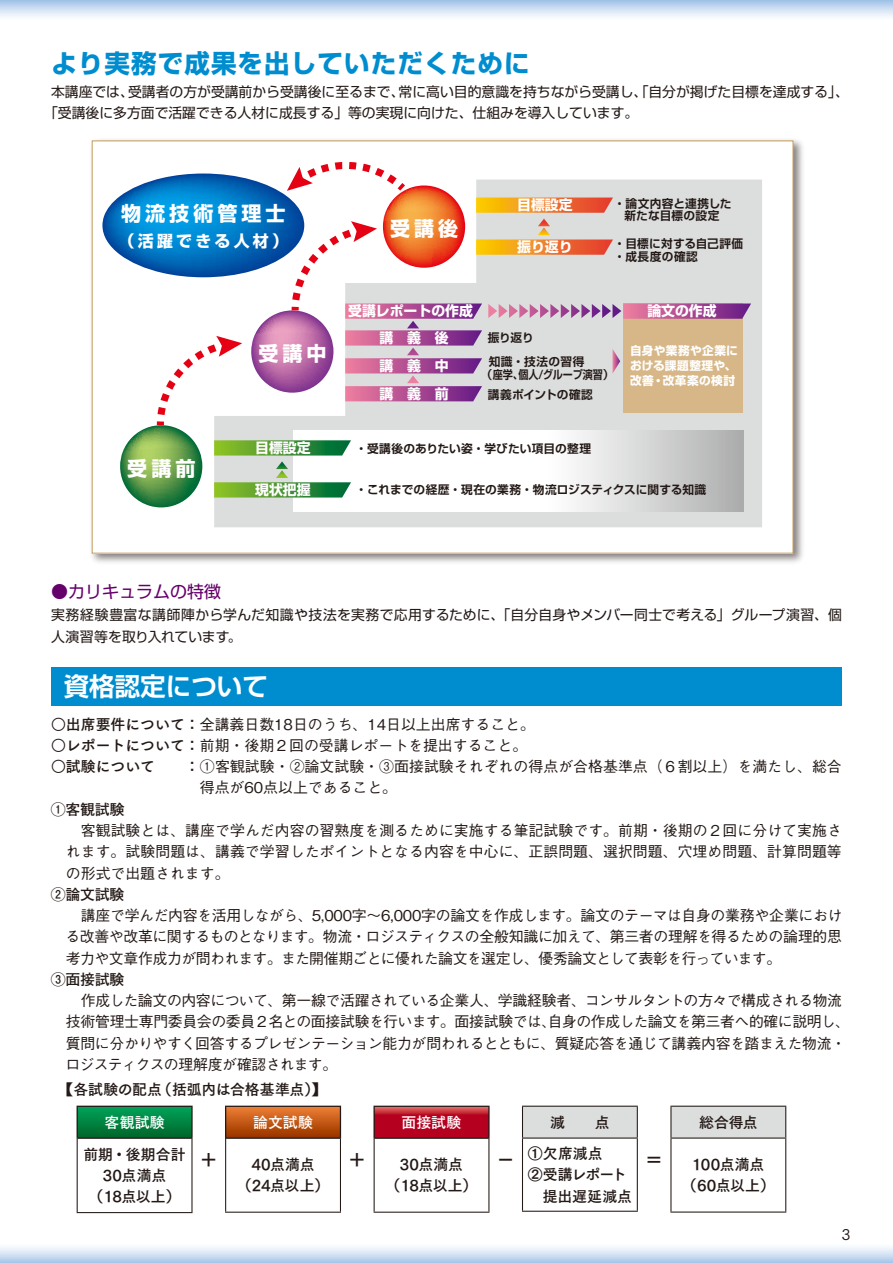
<style>
.page{position:relative;width:893px;height:1263px;background:#fff}
.page>*{position:absolute;margin:0;border:0;box-sizing:border-box;transform-origin:0 0}
.t1{font:700 25.5px "Shin Go Pr 6";letter-spacing:.045em;color:#008dcf}
.t2{font:700 25.5px "Shin Go Pro De";color:#fff}
.t3{font:700 20.1px "Shin Go Pro";letter-spacing:.2em;color:#fff}
.t4{font:19.2px "Tsuku Go Pro B";color:#231916}
.t5{font:16.95px "Shin Go Pr 6";color:#66006b}
.t6{font:700 15.9px "Shin Go Pro";letter-spacing:.2em;color:#fff}
.t7{font:500 14.85px/21.3px "Gothic BBB Pr 6";letter-spacing:-.02em;color:#231916;text-align:justify}
.t8{font:14.85px/21.3px "Tsuku Go Pro B";letter-spacing:-.01em;color:#231916;text-align:center}
.t9{font:500 14.85px/21.3px "Gothic BBB Pr 6";letter-spacing:.005em;color:#231916}
.t10{font:500 14.85px "Gothic BBB Pr 6";color:#231916}
.t11{font:700 14.85px "Futo Go B101 Pr 6";letter-spacing:-.015em;color:#231916}
.t12{font:14.85px "Tsuku Go Pro B";letter-spacing:.005em;color:#fff}
.t13{font:14.85px "Tsuku Go Pro M";color:#231916}
.t14{font:13.8px/21.3px "Shin Go Pr 6";color:#231916}
.t15{font:700 13.8px/27.6px "Shin Go Pro";color:#fff;text-align:center}
.t16{font:700 11.7px/12.6px "Shin Go Pro De";letter-spacing:.01em;color:#231916}
.t17{font:700 11.7px/15px "Shin Go Pro";letter-spacing:.035em;color:#fff}
.s1{font-family:"Tsuku Go Pro B";font-weight:400}
</style>
<div class="page">
<div style="left:51px;top:668px;width:791px;height:38px;background:#008dcf"></div>
<div style="left:77px;top:1106px;width:115px;height:32px;background:linear-gradient(to bottom,#00a45b,#00672b)"></div>
<hr style="left:77px;top:1139px;width:1px;height:73px;background:#231916">
<hr style="left:191px;top:1139px;width:2px;height:73px;background:#231916">
<hr style="left:77px;top:1212px;width:116px;height:1px;background:#231916">
<hr style="left:77px;top:1106px;width:116px;height:1px;background:#231916">
<hr style="left:77px;top:1107px;width:1px;height:30px;background:#231916">
<hr style="left:191px;top:1107px;width:2px;height:30px;background:#231916">
<hr style="left:77px;top:1137px;width:116px;height:2px;background:#231916">
<div style="left:671px;top:1106px;width:115px;height:32px;background:#dcdddd"></div>
<hr style="left:670px;top:1106px;width:116px;height:1px;background:#231916">
<hr style="left:670px;top:1107px;width:1px;height:30px;background:#231916">
<hr style="left:785px;top:1107px;width:1px;height:30px;background:#231916">
<hr style="left:670px;top:1137px;width:116px;height:1px;background:#231916">
<hr style="left:670px;top:1138px;width:1px;height:73px;background:#231916">
<hr style="left:785px;top:1138px;width:1px;height:73px;background:#231916">
<hr style="left:670px;top:1211px;width:116px;height:1px;background:#231916">
<div style="left:226px;top:1106px;width:114px;height:32px;background:linear-gradient(to bottom,#ef8135,#9a3500)"></div>
<hr style="left:225px;top:1139px;width:1px;height:72px;background:#231916">
<hr style="left:340px;top:1139px;width:1px;height:72px;background:#231916">
<hr style="left:225px;top:1211px;width:116px;height:2px;background:#231916">
<hr style="left:225px;top:1106px;width:116px;height:1px;background:#231916">
<hr style="left:225px;top:1107px;width:1px;height:30px;background:#231916">
<hr style="left:340px;top:1107px;width:1px;height:30px;background:#231916">
<hr style="left:225px;top:1137px;width:116px;height:2px;background:#231916">
<svg style="left:375px;top:1107px;width:113px;height:30px;background:#bc1029"></svg>
<hr style="left:374px;top:1139px;width:1px;height:72px;background:#231916">
<hr style="left:488px;top:1139px;width:1px;height:72px;background:#231916">
<hr style="left:374px;top:1211px;width:115px;height:2px;background:#231916">
<hr style="left:373px;top:1106px;width:117px;height:1px;background:#231916">
<hr style="left:373px;top:1107px;width:2px;height:30px;background:#231916">
<hr style="left:488px;top:1107px;width:2px;height:30px;background:#231916">
<hr style="left:373px;top:1137px;width:117px;height:2px;background:#231916">
<div style="left:522px;top:1106px;width:115px;height:32px;background:#dcdddd"></div>
<hr style="left:522px;top:1106px;width:116px;height:1px;background:#231916">
<hr style="left:522px;top:1107px;width:1px;height:30px;background:#231916">
<hr style="left:637px;top:1107px;width:1px;height:30px;background:#231916">
<hr style="left:522px;top:1137px;width:116px;height:1px;background:#231916">
<hr style="left:522px;top:1138px;width:1px;height:73px;background:#231916">
<hr style="left:637px;top:1138px;width:1px;height:73px;background:#231916">
<hr style="left:522px;top:1211px;width:116px;height:1px;background:#231916">
<img style="left:91px;top:139px;width:712px;height:424px">
<div style="left:92px;top:141px;width:701px;height:412px;background:#fff"></div>
<div style="left:214px;top:180px;width:548px;height:347px;background:#dcdddd"></div>
<svg style="left:294px;top:507px;width:449px;height:4px"></svg>
<svg style="left:102px;top:162px;width:649px;height:345px"></svg>
<svg style="left:0;top:1247px;width:893px;height:16px;background:#cfe0f3"></svg>
<svg style="left:0;top:0;width:893px;height:17px;background:#ccdef2"></svg>
<h1 class="t1" style="left:51px;top:44px;width:480px">より実務で成果を出していただくために</h1>
<p class="t14" style="left:399px;top:80px;width:452px">常に高い目的意識を持ちながら受講し、「自分が掲げた目標を達成する、「</p>
<p class="t14" style="left:128px;top:80px;width:278px">受講者の方が受講前から受講後に至るまで、</p>
<p class="t14" style="left:44px;top:80px;width:596px;text-indent:7px">本講座では、<br>「受講後に多方面で活躍できる人材に成長する」等の実現に向けた、仕組みを導入しています。</p>
<h2 class="t3" style="left:121px;top:198px;width:166px">物流技術管理士</h2>
<p class="t6" style="left:119px;top:228px;width:171px">（活躍できる人材）</p>
<h2 class="t3" style="left:127px;top:452px;width:70px">受講前</h2>
<h2 class="t3" style="left:258px;top:337px;width:70px">受講中</h2>
<p class="t15" style="left:255px;top:433px;width:57px">目標設定</p>
<p class="t15" style="left:255px;top:475px;width:57px">現状把握</p>
<h2 class="t3" style="left:390px;top:212px;width:70px">受講後</h2>
<p class="t15" style="left:517px;top:190px;width:57px">目標設定</p>
<p class="t15" style="left:517px;top:232px;width:57px">振り返り</p>
<p class="t16" style="left:614px;top:195px;width:119px;text-align:center">・論文内容と連携した新たな目標の設定</p>
<p class="t16" style="left:614px;top:236px;width:131px">・目標に対する自己評価・成長度の確認</p>
<p class="t15" style="left:348px;top:296px;width:126px">受講レポートの作成講　義　後<br>講　義　中<br>講　義　前</p>
<p class="t16" style="left:488px;top:330px;width:47px">振り返り</p>
<p class="t16" style="left:518px;top:354px;width:98px;text-indent:-30px">知識・技法の習得<br>個人/グループ演習(</p>
<p class="t16" style="left:488px;top:363px;width:107px;line-height:20.1px;text-indent:-7px">（座学、<br>講義ポイントの確認</p>
<p class="t15" style="left:647px;top:296px;width:71px">論文の作成</p>
<p class="t17" style="left:630px;top:341px;width:109px">自身や業務や企業における課題整理や、改善・改革案の検討</p>
<p class="t16" style="left:355px;top:441px;width:237px">・受講後のありたい姿・学びたい項目の整理</p>
<p class="t16" style="left:355px;top:482px;width:352px">・これまでの経歴・現在の業務・物流ロジスティクスに関する知識</p>
<p class="t5" style="left:51px;top:577px;width:172px">●カリキュラムの特徴</p>
<p class="t14" style="left:51px;top:603px;width:792px">実務経験豊富な講師陣から学んだ知識や技法を実務で応用するために、「自分自身やメンバー同士で考える」グループ演習、個人演習等を取り入れています。</p>
<h1 class="t2" style="left:64px;top:666px;width:206px">資格認定について</h1>
<p class="t10" style="left:51px;top:712px;width:485px"><span class="s1">○出席要件について：</span>全講義日数18日のうち、14日以上出席すること。</p>
<p class="t10" style="left:51px;top:733px;width:478px"><span class="s1">○レポートについて：</span>前期・後期２回の受講レポートを提出すること。</p>
<p class="t9" style="left:200px;top:755px;width:643px;text-indent:-149px"><span class="s1">○試験について　　：</span>①客観試験・②論文試験・③面接試験それぞれの得点が合格基準点（６割以上）を満たし、総合得点が60点以上であること。</p>
<p class="t11" style="left:51px;top:797px;width:75px">①客観試験</p>
<p class="t7" style="left:66px;top:819px;width:778px">　客観試験とは、講座で学んだ内容の習熟度を測るために実施する筆記試験です。前期・後期の２回に分けて実施されます。試験問題は、講義で学習したポイントとなる内容を中心に、正誤問題、選択問題、穴埋め問題、計算問題等の形式で出題されます。</p>
<p class="t11" style="left:51px;top:882px;width:75px">②論文試験</p>
<p class="t7" style="left:65px;top:904px;width:778px">　講座で学んだ内容を活用しながら、5,000字〜6,000字の論文を作成します。論文のテーマは自身の業務や企業における改善や改革に関するものとなります。物流・ロジスティクスの全般知識に加えて、第三者の理解を得るための論理的思考力や文章作成力が問われます。また開催期ごとに優れた論文を選定し、優秀論文として表彰を行っています。</p>
<p class="t11" style="left:51px;top:967px;width:75px">③面接試験</p>
<p class="t7" style="left:66px;top:989px;width:786px">　作成した論文の内容について、第一線で活躍されている企業人、学識経験者、コンサルタントの方々で構成される物流技術管理士専門委員会の委員２名との面接試験を行います。面接試験では自身の作成した論文を第三者へ的確に説明し、</p>
<p class="t7" style="left:65px;top:1010px;width:782px;text-align:left;text-indent:476px">、<br>質問に分かりやすく回答するプレゼンテーション能力が問われるとともに、質疑応答を通じて講義内容を踏まえた物流・ロジスティクスの理解度が確認されます。</p>
<p class="t8" style="left:157px;top:1077px;width:171px">（括弧内は合格基準点【(</p>
<p class="t8" style="left:51px;top:1077px;width:112px">　【各試験の配点</p>
<p class="t12" style="left:104px;top:1109px;width:62px">客観試験</p>
<p class="t8" style="left:83px;top:1142px;width:104px">前期・後期合計<br>30点満点<br>（18点以上(</p>
<p class="t4" style="left:199px;top:1142px;width:21px">＋</p>
<p class="t12" style="left:253px;top:1109px;width:61px">論文試験</p>
<p class="t8" style="left:237px;top:1152px;width:94px">40点満点（24点以上(</p>
<p class="t4" style="left:348px;top:1142px;width:21px">＋</p>
<p class="t12" style="left:402px;top:1109px;width:61px">面接試験</p>
<p class="t8" style="left:386px;top:1152px;width:93px">30点満点（18点以上(</p>
<p class="t4" style="left:496px;top:1142px;width:21px">−</p>
<p class="t8" style="left:528px;top:1105px;width:83px;line-height:31.2px;text-align:left;text-indent:22px">減　　点<br>①欠席減点</p>
<p class="t8" style="left:528px;top:1162px;width:106px;text-align:left">②受講レポート　提出遅延減点</p>
<p class="t4" style="left:644px;top:1142px;width:21px">=</p>
<p class="t8" style="left:699px;top:1110px;width:60px">総合得点</p>
<p class="t8" style="left:682px;top:1152px;width:94px">100点満点（60点以上(</p>
<p class="t13" style="left:842px;top:1222px;width:10px">3</p>
</div>
